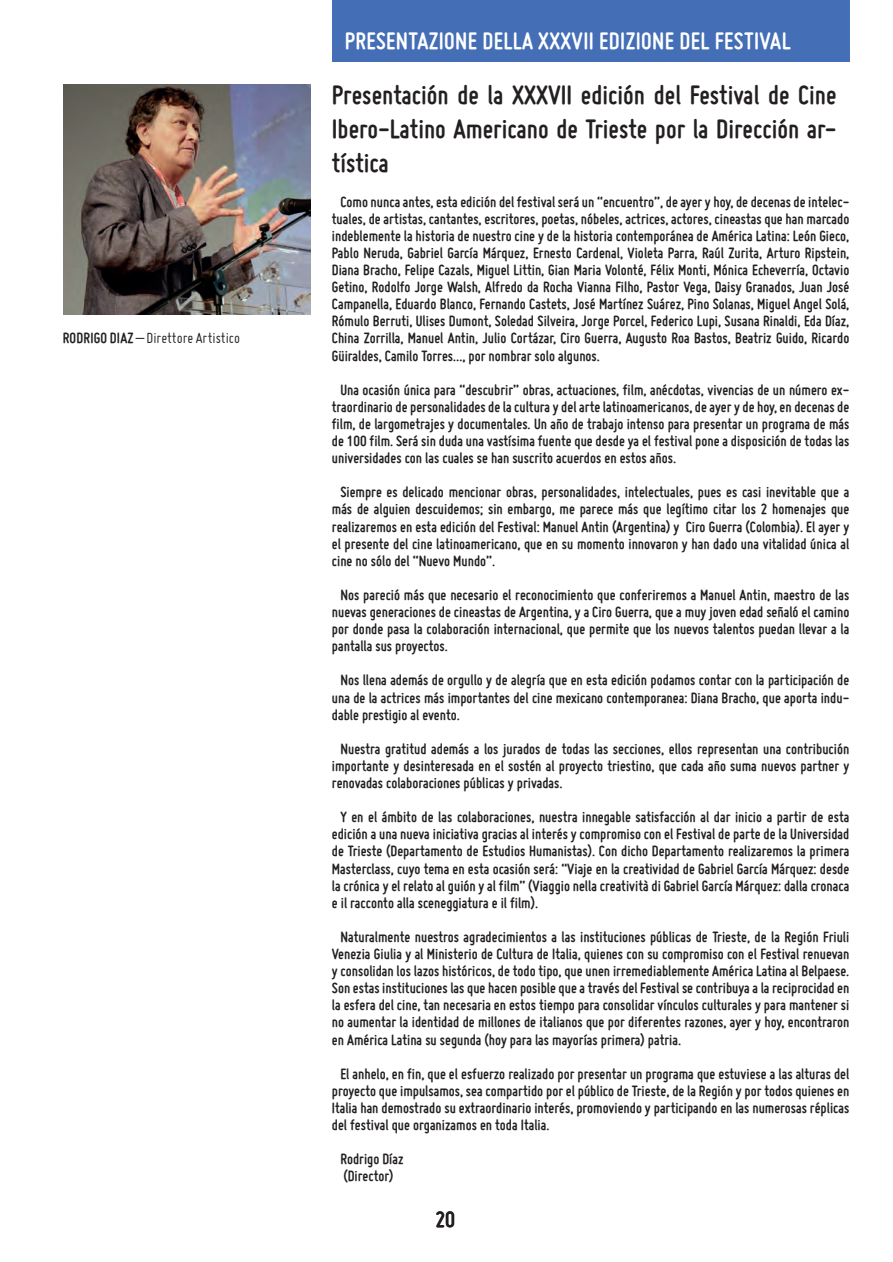
<style>
.page{position:relative;width:893px;height:1262px;background:#fff}
.page>*{position:absolute;margin:0;border:0;box-sizing:border-box;transform-origin:0 0}
.t1{font:700 28.5px/34.2px "Miso";color:#231f20;text-align:justify}
.t2{font:700 25.5px "Miso";letter-spacing:.015em;color:#fff}
.t3{font:700 24px "Miso";color:#231f20}
.t4{font:700 15.9px/17.1px "Miso";color:#231f20;text-align:justify}
.t5{font:15.9px "Miso";color:#231f20}
.s1{font-weight:700}
</style>
<div class="page">
<div style="left:332px;top:0;width:517px;height:61px;background:#446fb6"></div>
<img style="left:64px;top:85px;width:247px;height:230px">
<p class="t5" style="left:63px;top:330px;width:179px"><span class="s1">RODRIGO DIAZ</span> – Direttore Artistico</p>
<h2 class="t2" style="left:345px;top:26px;width:447px">PRESENTAZIONE DELLA XXXVII EDIZIONE DEL FESTIVAL</h2>
<h1 class="t1" style="left:332px;top:77px;width:506px">Presentación de la XXXVII edición del Festival de Cine Ibero-Latino Americano de Trieste por la Dirección ar&shy;tística</h1>
<p class="t4" style="left:332px;top:193px;width:519px;text-indent:9px">Como nunca antes, esta edición del festival será un “encuentro”, de ayer y hoy, de decenas de intelec&shy;tuales, de artistas, cantantes, escritores, poetas, nóbeles, actrices, actores, cineastas que han marcado indeblemente la historia de nuestro cine y de la historia contemporánea de América Latina: León Gieco, Pablo Neruda, Gabriel García Márquez, Ernesto Cardenal, Violeta Parra, Raúl Zurita, Arturo Ripstein, Diana Bracho, Felipe Cazals, Miguel Littin, Gian Maria Volonté, Félix Monti, Mónica Echeverría, Octavio Getino, Rodolfo Jorge Walsh, Alfredo da Rocha Vianna Filho, Pastor Vega, Daisy Granados, Juan José Campanella, Eduardo Blanco, Fernando Castets, José Martínez Suárez, Pino Solanas, Miguel Angel Solá, Rómulo Berruti, Ulises Dumont, Soledad Silveira, Jorge Porcel, Federico Lupi, Susana Rinaldi, Eda Díaz, China Zorrilla, Manuel Antin, Julio Cortázar, Ciro Guerra, Augusto Roa Bastos, Beatriz Guido, Ricardo Güiraldes, Camilo Torres…, por nombrar solo algunos.</p>
<p class="t4" style="left:332px;top:381px;width:519px;text-indent:8px">Una ocasión única para “descubrir” obras, actuaciones, film, anécdotas, vivencias de un número ex&shy;traordinario de personalidades de la cultura y del arte latinoamericanos, de ayer y de hoy, en decenas de film, de largometrajes y documentales. Un año de trabajo intenso para presentar un programa de más de 100 film. Será sin duda una vastísima fuente que desde ya el festival pone a disposición de todas las universidades con las cuales se han suscrito acuerdos en estos años.</p>
<p class="t4" style="left:332px;top:484px;width:519px;text-indent:8px">Siempre es delicado mencionar obras, personalidades, intelectuales, pues es casi inevitable que a más de alguien descuidemos; sin embargo, me parece más que legítimo citar los 2 homenajes que realizaremos en esta edición del Festival: Manuel Antin (Argentina) y Ciro Guerra (Colombia). El ayer y el presente del cine latinoamericano, que en su momento innovaron y han dado una vitalidad única al cine no sólo del “Nuevo Mundo”.</p>
<p class="t4" style="left:332px;top:586px;width:519px;text-indent:8px">Nos pareció más que necesario el reconocimiento que conferiremos a Manuel Antin, maestro de las nuevas generaciones de cineastas de Argentina, y a Ciro Guerra, que a muy joven edad señaló el camino por donde pasa la colaboración internacional, que permite que los nuevos talentos puedan llevar a la pantalla sus proyectos.</p>
<p class="t4" style="left:332px;top:672px;width:519px;text-indent:8px">Nos llena además de orgullo y de alegría que en esta edición podamos contar con la participación de una de la actrices más importantes del cine mexicano contemporanea: Diana Bracho, que aporta indu&shy;dable prestigio al evento.</p>
<p class="t4" style="left:332px;top:740px;width:519px;text-indent:8px">Nuestra gratitud además a los jurados de todas las secciones, ellos representan una contribución importante y desinteresada en el sostén al proyecto triestino, que cada año suma nuevos partner y renovadas colaboraciones públicas y privadas.</p>
<p class="t4" style="left:332px;top:808px;width:519px;text-indent:8px">Y en el ámbito de las colaboraciones, nuestra innegable satisfacción al dar inicio a partir de esta edición a una nueva iniciativa gracias al interés y compromiso con el Festival de parte de la Universidad de Trieste (Departamento de Estudios Humanistas). Con dicho Departamento realizaremos la primera Masterclass, cuyo tema en esta ocasión será: “Viaje en la creatividad de Gabriel García Márquez: desde la crónica y el relato al guión y al film” (Viaggio nella creatività di Gabriel García Márquez: dalla cronaca e il racconto alla sceneggiatura e il film).</p>
<p class="t4" style="left:332px;top:928px;width:519px;text-indent:8px">Naturalmente nuestros agradecimientos a las instituciones públicas de Trieste, de la Región Friuli Venezia Giulia y al Ministerio de Cultura de Italia, quienes con su compromiso con el Festival renuevan y consolidan los lazos históricos, de todo tipo, que unen irremediablemente América Latina al Belpaese.<br>Son estas instituciones las que hacen posible que a través del Festival se contribuya a la reciprocidad en la esfera del cine, tan necesaria en estos tiempo para consolidar vínculos culturales y para mantener si no aumentar la identidad de millones de italianos que por diferentes razones, ayer y hoy, encontraron en América Latina su segunda (hoy para las mayorías primera) patria.</p>
<p class="t4" style="left:332px;top:1065px;width:519px;text-indent:8px">El anhelo, en fin, que el esfuerzo realizado por presentar un programa que estuviese a las alturas del proyecto que impulsamos, sea compartido por el público de Trieste, de la Región y por todos quienes en Italia han demostrado su extraordinario interés, promoviendo y participando en las numerosas réplicas del festival que organizamos en toda Italia.</p>
<p class="t4" style="left:340px;top:1150px;width:65px">Rodrigo Díaz (Director)</p>
<h3 class="t3" style="left:435px;top:1206px;width:21px">20</h3>
</div>
